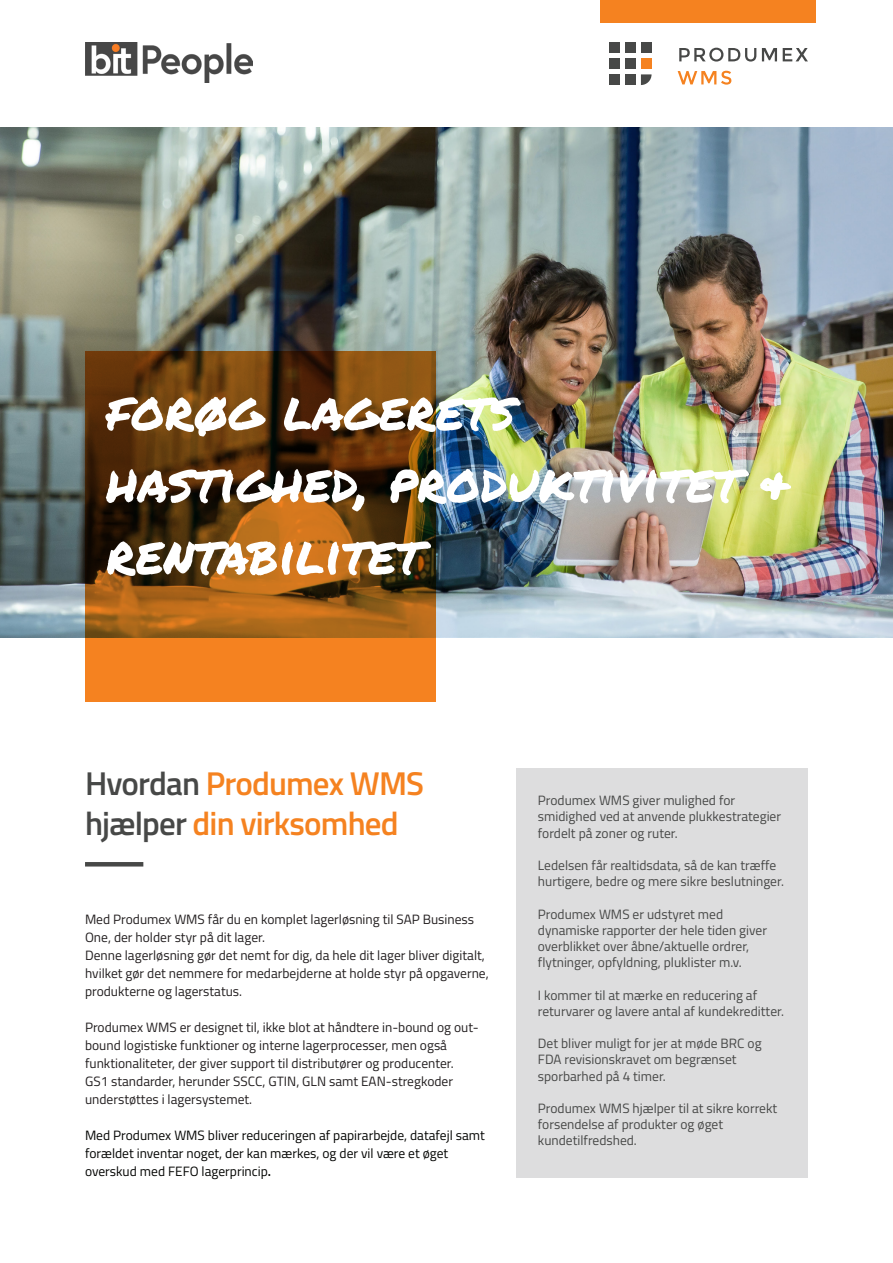
<style>
.page{position:relative;width:893px;height:1263px;background:#fff}
.page>*{position:absolute;margin:0;border:0;box-sizing:border-box;transform-origin:0 0}
.t1{font:54px/72px "Permanent Marker";color:#fff}
.t2{font:600 33px/39.6px "Titillium Web";letter-spacing:-.025em;color:#f58220}
.t3{font:13.5px/16.2px "Titillium Web";color:#474847}
.t4{font:13.5px/18px "Titillium Web";color:#231f20}
.t5{font:13.5px/18px "Titillium Web";color:#040503}
.s1{color:#474847}
.s2{font-weight:600}
</style>
<div class="page">
<img style="left:0;top:128px;width:893px;height:510px">
<svg style="left:85px;top:351px;width:351px;height:351px;background:#854b12"></svg>
<div style="left:600px;top:0;width:216px;height:23px;background:#f58220"></div>
<div style="left:517px;top:769px;width:291px;height:409px;background:#ddddde"></div>
<svg style="left:679px;top:48px;width:77px;height:14px"></svg>
<svg style="left:762px;top:48px;width:15px;height:13px"></svg>
<svg style="left:783px;top:48px;width:25px;height:13px"></svg>
<svg style="left:678px;top:71px;width:53px;height:14px"></svg>
<div style="left:609px;top:43px;width:11px;height:10px;background:#474847"></div>
<div style="left:625px;top:43px;width:11px;height:10px;background:#474847"></div>
<div style="left:641px;top:43px;width:11px;height:10px;background:#474847"></div>
<div style="left:609px;top:58px;width:11px;height:11px;background:#474847"></div>
<div style="left:625px;top:58px;width:11px;height:11px;background:#474847"></div>
<div style="left:641px;top:58px;width:11px;height:11px;background:#f58220"></div>
<div style="left:609px;top:74px;width:11px;height:11px;background:#474847"></div>
<div style="left:625px;top:74px;width:11px;height:11px;background:#474847"></div>
<svg style="left:641px;top:74px;width:11px;height:11px"></svg>
<hr style="left:85px;top:862px;width:58px;height:4px;background:#474847">
<img style="left:85px;top:43px;width:168px;height:39px">
<p class="t1" style="left:106px;top:373px;width:410px">FORØG LAGERETS</p>
<p class="t1" style="left:106px;top:445px;width:687px">HASTIGHED, PRODUKTIVITET &amp;<br>RENTABILITET</p>
<p class="t2" style="left:85px;top:762px;width:341px"><span class="s1">Hvordan</span> Produmex WMS <span class="s1">hjælper</span> din virksomhed</p>
<p class="t4" style="left:85px;top:910px;width:391px">Med Produmex WMS får du en komplet lagerløsning til SAP Business<br>One, der holder styr på dit lager.</p>
<p class="t4" style="left:85px;top:946px;width:405px">Denne lagerløsning gør det nemt for dig, da hele dit lager bliver digitalt, hvilket gør det nemmere for medarbejderne at holde styr på opgaverne,</p>
<p class="t4" style="left:85px;top:982px;width:159px">produkterne og lagerstatus.</p>
<p class="t4" style="left:85px;top:1018px;width:395px">Produmex WMS er designet til, ikke blot at håndtere in-bound og out&shy;bound logistiske funktioner og interne lagerprocesser, men også funktionaliteter, der giver support til distributører og producenter.</p>
<p class="t4" style="left:85px;top:1072px;width:370px">GS1 standarder, herunder SSCC, GTIN, GLN samt EAN-stregkoder understøttes i lagersystemet.</p>
<p class="t5" style="left:85px;top:1126px;width:401px">Med Produmex WMS bliver reduceringen af papirarbejde, datafejl samt forældet inventar noget, der kan mærkes, og der vil være et øget overskud med FEFO lagerprincip<span class="s2">.</span></p>
<p class="t3" style="left:538px;top:792px;width:245px">Produmex WMS giver mulighed for smidighed ved at anvende plukkestrategier fordelt på zoner og ruter.</p>
<p class="t3" style="left:538px;top:856px;width:248px">Ledelsen får realtidsdata, så de kan træffe hurtigere, bedre og mere sikre beslutninger.</p>
<p class="t3" style="left:538px;top:905px;width:231px">Produmex WMS er udstyret med dynamiske rapporter der hele tiden giver overblikket over åbne/aktuelle ordrer, flytninger, opfyldning, pluklister m.v.</p>
<p class="t3" style="left:538px;top:986px;width:248px">I kommer til at mærke en reducering af returvarer og lavere antal af kundekreditter.</p>
<p class="t3" style="left:538px;top:1035px;width:225px">Det bliver muligt for jer at møde BRC og<br>FDA revisionskravet om begrænset sporbarhed på 4 timer.</p>
<p class="t3" style="left:538px;top:1099px;width:241px">Produmex WMS hjælper til at sikre korrekt forsendelse af produkter og øget kundetilfredshed.</p>
</div>
